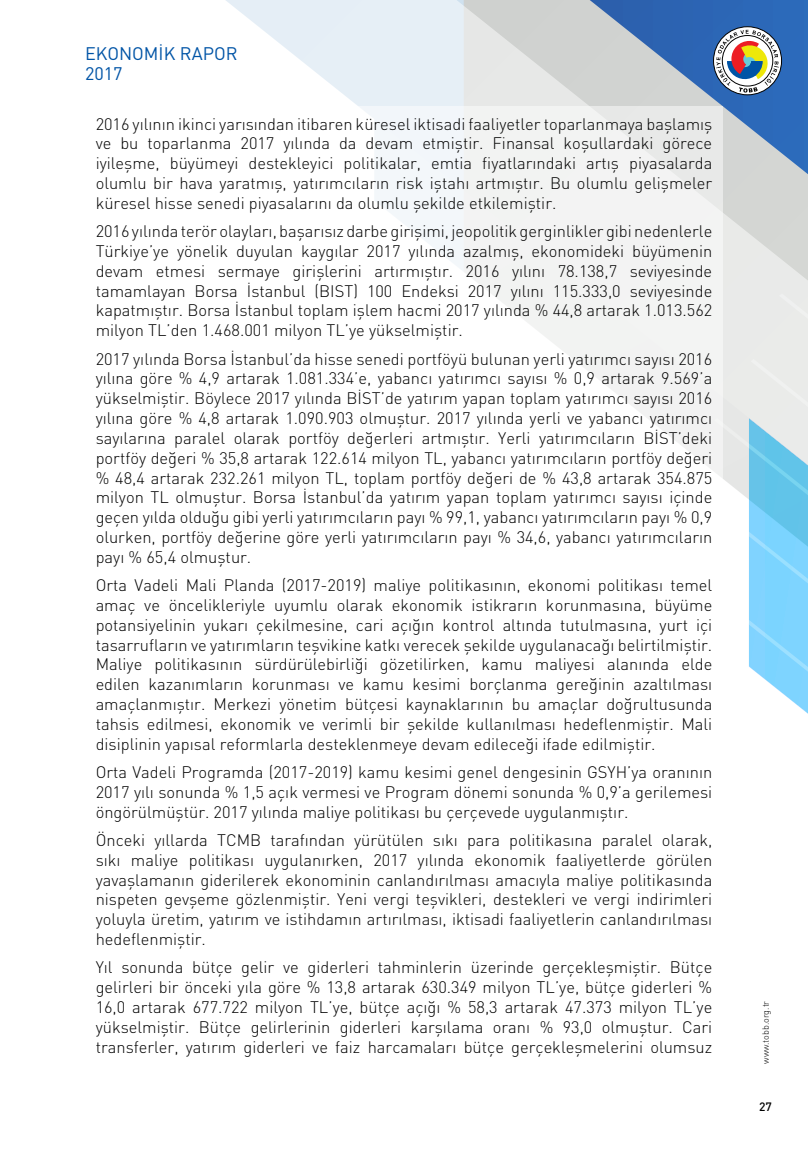
<style>
.page{position:relative;width:808px;height:1149px;background:#fff}
.page>*{position:absolute;margin:0;border:0;box-sizing:border-box;transform-origin:0 0}
.t1{font:18px/20.7px "DIN Pro";color:#0054a6}
.t2{font:300 16.5px/19.8px "DIN Pro";color:#000;text-align:justify}
.t3{font:500 12px "DIN Pro";color:#000}
.t4{font:300 9px "DIN Pro";color:#000}
</style>
<div class="page">
<svg style="left:226px;top:0;width:582px;height:293px;background:#bccbdc"></svg>
<svg style="left:723px;top:293px;width:85px;height:421px"></svg>
<div style="left:85px;top:106px;width:638px;height:957px;background:#fff"></div>
<svg style="left:713px;top:27px;width:68px;height:68px"></svg>
<div style="left:713px;top:27px;width:69px;height:68px;border:1px solid #000;border-radius:50%"></div>
<svg style="left:716px;top:30px;width:63px;height:62px"></svg>
<p class="t1" style="left:85px;top:42px;width:154px">EKONOMİK RAPOR<br>2017</p>
<p class="t2" style="left:96px;top:113px;width:618px">2016 yılının ikinci yarısından itibaren küresel iktisadi faaliyetler toparlanmaya başlamış ve bu toparlanma 2017 yılında da devam etmiştir. Finansal koşullardaki görece iyileşme, büyümeyi destekleyici politikalar, emtia fiyatlarındaki artış piyasalarda olumlu bir hava yaratmış, yatırımcıların risk iştahı artmıştır. Bu olumlu gelişmeler küresel hisse senedi piyasalarını da olumlu şekilde etkilemiştir.</p>
<p class="t2" style="left:96px;top:220px;width:618px">2016 yılında terör olayları, başarısız darbe girişimi, jeopolitik gerginlikler gibi nedenlerle Türkiye’ye yönelik duyulan kaygılar 2017 yılında azalmış, ekonomideki büyümenin devam etmesi sermaye girişlerini artırmıştır. 2016 yılını 78.138,7 seviyesinde tamamlayan Borsa İstanbul (BIST) 100 Endeksi 2017 yılını 115.333,0 seviyesinde kapatmıştır. Borsa İstanbul toplam işlem hacmi 2017 yılında % 44,8 artarak 1.013.562 milyon TL’den 1.468.001 milyon TL’ye yükselmiştir.</p>
<p class="t2" style="left:96px;top:348px;width:618px">2017 yılında Borsa İstanbul’da hisse senedi portföyü bulunan yerli yatırımcı sayısı 2016 yılına göre % 4,9 artarak 1.081.334’e, yabancı yatırımcı sayısı % 0,9 artarak 9.569’a yükselmiştir. Böylece 2017 yılında BİST’de yatırım yapan toplam yatırımcı sayısı 2016 yılına göre % 4,8 artarak 1.090.903 olmuştur. 2017 yılında yerli ve yabancı yatırımcı sayılarına paralel olarak portföy değerleri artmıştır. Yerli yatırımcıların BİST’deki portföy değeri % 35,8 artarak 122.614 milyon TL, yabancı yatırımcıların portföy değeri % 48,4 artarak 232.261 milyon TL, toplam portföy değeri de % 43,8 artarak 354.875 milyon TL olmuştur. Borsa İstanbul’da yatırım yapan toplam yatırımcı sayısı içinde geçen yılda olduğu gibi yerli yatırımcıların payı % 99,1, yabancı yatırımcıların payı % 0,9 olurken, portföy değerine göre yerli yatırımcıların payı % 34,6, yabancı yatırımcıların payı % 65,4 olmuştur.</p>
<p class="t2" style="left:96px;top:574px;width:618px">Orta Vadeli Mali Planda (2017-2019) maliye politikasının, ekonomi politikası temel amaç ve öncelikleriyle uyumlu olarak ekonomik istikrarın korunmasına, büyüme potansiyelinin yukarı çekilmesine, cari açığın kontrol altında tutulmasına, yurt içi tasarrufların ve yatırımların teşvikine katkı verecek şekilde uygulanacağı belirtilmiştir.<br>Maliye politikasının sürdürülebirliği gözetilirken, kamu maliyesi alanında elde edilen kazanımların korunması ve kamu kesimi borçlanma gereğinin azaltılması amaçlanmıştır. Merkezi yönetim bütçesi kaynaklarının bu amaçlar doğrultusunda tahsis edilmesi, ekonomik ve verimli bir şekilde kullanılması hedeflenmiştir. Mali disiplinin yapısal reformlarla desteklenmeye devam edileceği ifade edilmiştir.</p>
<p class="t2" style="left:96px;top:761px;width:618px">Orta Vadeli Programda (2017-2019) kamu kesimi genel dengesinin GSYH’ya oranının 2017 yılı sonunda % 1,5 açık vermesi ve Program dönemi sonunda % 0,9’a gerilemesi öngörülmüştür. 2017 yılında maliye politikası bu çerçevede uygulanmıştır.</p>
<p class="t2" style="left:96px;top:829px;width:618px">Önceki yıllarda TCMB tarafından yürütülen sıkı para politikasına paralel olarak, sıkı maliye politikası uygulanırken, 2017 yılında ekonomik faaliyetlerde görülen yavaşlamanın giderilerek ekonominin canlandırılması amacıyla maliye politikasında nispeten gevşeme gözlenmiştir. Yeni vergi teşvikleri, destekleri ve vergi indirimleri yoluyla üretim, yatırım ve istihdamın artırılması, iktisadi faaliyetlerin canlandırılması hedeflenmiştir.</p>
<p class="t2" style="left:96px;top:956px;width:618px">Yıl sonunda bütçe gelir ve giderleri tahminlerin üzerinde gerçekleşmiştir. Bütçe gelirleri bir önceki yıla göre % 13,8 artarak 630.349 milyon TL’ye, bütçe giderleri % 16,0 artarak 677.722 milyon TL’ye, bütçe açığı % 58,3 artarak 47.373 milyon TL’ye yükselmiştir. Bütçe gelirlerinin giderleri karşılama oranı % 93,0 olmuştur. Cari transferler, yatırım giderleri ve faiz harcamaları bütçe gerçekleşmelerini olumsuz</p>
<p class="t4" style="left:759px;top:1063px;width:64px;rotate:-90deg">www.tobb.org.tr</p>
<p class="t3" style="left:759px;top:1098px;width:14px">27</p>
</div>
